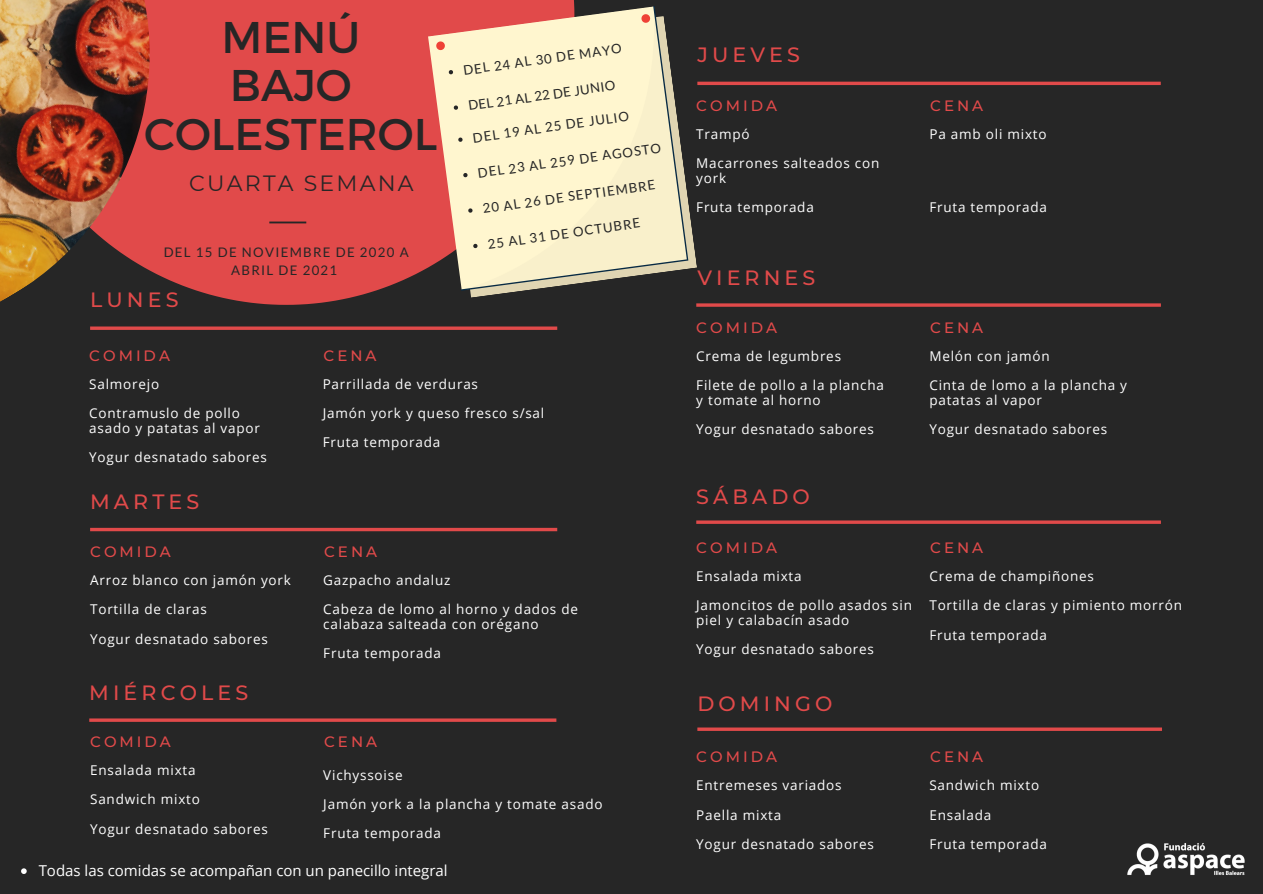
<style>
.page{position:relative;width:1263px;height:894px;background:#fff}
.page>*{position:absolute;margin:0;border:0;box-sizing:border-box;transform-origin:0 0}
.t1{font:44.25px "Montserrat";color:#262626}
.t2{font:22.05px "Montserrat";letter-spacing:.1em;color:#262626}
.t3{font:500 20.55px "Montserrat";letter-spacing:.2em;color:#e14a4a}
.t4{font:500 15px "Montserrat";letter-spacing:.2em;color:#e14a4a}
.t5{font:15px "Open Sans";color:#fff}
.t6{font:13.5px/14.5px "Open Sans";letter-spacing:.06em;color:#fff}
.t7{font:13.2px/17.9px "Lato";letter-spacing:.1em;color:#262626;text-align:center}
</style>
<div class="page">
<div style="left:0;top:0;width:1263px;height:893px;background:#262626"></div>
<div style="left:189px;top:0;width:385px;height:305px;background:#e14a4a"></div>
<svg style="left:189px;top:326px;width:368px;height:4px"></svg>
<svg style="left:90px;top:527px;width:467px;height:4px;background:#b84242"></svg>
<svg style="left:89px;top:718px;width:467px;height:3px"></svg>
<svg style="left:697px;top:82px;width:464px;height:3px"></svg>
<svg style="left:696px;top:303px;width:465px;height:4px;background:#c44444"></svg>
<svg style="left:696px;top:520px;width:465px;height:3px"></svg>
<svg style="left:269px;top:221px;width:37px;height:2px"></svg>
<img style="left:0;top:0;width:189px;height:330px">
<svg style="left:697px;top:727px;width:465px;height:3px"></svg>
<img style="left:1127px;top:843px;width:118px;height:32px">
<svg style="left:21px;top:868px;width:6px;height:5px"></svg>
<svg style="left:438px;top:202px;width:259px;height:95px"></svg>
<svg style="left:427px;top:6px;width:261px;height:285px;background:#e6d1b2"></svg>
<svg style="left:448px;top:70px;width:5px;height:5px"></svg>
<svg style="left:453px;top:105px;width:5px;height:5px"></svg>
<svg style="left:458px;top:137px;width:5px;height:5px"></svg>
<svg style="left:463px;top:173px;width:5px;height:4px"></svg>
<svg style="left:468px;top:208px;width:5px;height:5px"></svg>
<svg style="left:473px;top:243px;width:5px;height:5px"></svg>
<p class="t1" style="left:221px;top:8px;width:140px">MENÚ</p>
<p class="t1" style="left:230px;top:57px;width:123px">BAJO</p>
<p class="t1" style="left:144px;top:105px;width:295px">COLESTEROL</p>
<p class="t2" style="left:189px;top:170px;width:226px">CUARTA SEMANA</p>
<p class="t7" style="left:164px;top:242px;width:247px">DEL 15 DE NOVIEMBRE DE 2020 A<br>ABRIL DE 2021</p>
<p class="t3" style="left:90px;top:287px;width:90px">LUNES</p>
<p class="t7" style="left:462px;top:61px;width:161px;rotate:-8deg">DEL 24 AL 30 DE MAYO</p>
<p class="t7" style="left:467px;top:96px;width:150px;rotate:-8deg">DEL 21 AL 22 DE JUNIO</p>
<p class="t7" style="left:472px;top:129px;width:159px;rotate:-8deg">DEL 19 AL 25 DE JULIO</p>
<p class="t7" style="left:477px;top:164px;width:186px;rotate:-8deg">DEL 23 AL 259 DE AGOSTO</p>
<p class="t7" style="left:482px;top:199px;width:175px;rotate:-8deg">20 AL 26 DE SEPTIEMBRE</p>
<p class="t7" style="left:487px;top:235px;width:155px;rotate:-8deg">25 AL 31 DE OCTUBRE</p>
<p class="t4" style="left:89px;top:346px;width:82px">COMIDA</p>
<p class="t4" style="left:324px;top:346px;width:55px">CENA</p>
<p class="t6" style="left:323px;top:376px;width:157px">Parrillada de verduras</p>
<p class="t6" style="left:323px;top:405px;width:223px">Jamón york y queso fresco s/sal</p>
<p class="t6" style="left:323px;top:434px;width:119px">Fruta temporada</p>
<p class="t6" style="left:89px;top:376px;width:71px">Salmorejo</p>
<p class="t6" style="left:89px;top:405px;width:172px">Contramuslo de pollo asado y patatas al vapor</p>
<p class="t6" style="left:89px;top:449px;width:179px">Yogur desnatado sabores</p>
<p class="t3" style="left:90px;top:489px;width:111px">MARTES</p>
<p class="t4" style="left:90px;top:542px;width:82px">COMIDA</p>
<p class="t4" style="left:324px;top:542px;width:55px">CENA</p>
<p class="t6" style="left:323px;top:572px;width:129px">Gazpacho andaluz</p>
<p class="t6" style="left:323px;top:601px;width:256px">Cabeza de lomo al horno y dados de calabaza salteada con orégano</p>
<p class="t6" style="left:323px;top:645px;width:119px">Fruta temporada</p>
<p class="t6" style="left:90px;top:572px;width:202px">Arroz blanco con jamón york</p>
<p class="t6" style="left:90px;top:601px;width:118px">Tortilla de claras</p>
<p class="t6" style="left:90px;top:631px;width:179px">Yogur desnatado sabores</p>
<p class="t3" style="left:89px;top:679px;width:160px">MIÉRCOLES</p>
<p class="t4" style="left:90px;top:732px;width:82px">COMIDA</p>
<p class="t4" style="left:324px;top:732px;width:55px">CENA</p>
<p class="t6" style="left:323px;top:767px;width:81px">Vichyssoise</p>
<p class="t6" style="left:323px;top:796px;width:281px">Jamón york a la plancha y tomate asado</p>
<p class="t6" style="left:323px;top:825px;width:119px">Fruta temporada</p>
<p class="t5" style="left:39px;top:859px;width:410px">Todas las comidas se acompañan con un panecillo integral</p>
<p class="t6" style="left:90px;top:762px;width:107px">Ensalada mixta</p>
<p class="t6" style="left:90px;top:791px;width:111px">Sandwich mixto</p>
<p class="t6" style="left:90px;top:820px;width:179px">Yogur desnatado sabores</p>
<p class="t3" style="left:697px;top:42px;width:104px">JUEVES</p>
<p class="t4" style="left:696px;top:97px;width:82px">COMIDA</p>
<p class="t4" style="left:930px;top:97px;width:55px">CENA</p>
<p class="t6" style="left:929px;top:126px;width:119px">Pa amb oli mixto</p>
<p class="t6" style="left:696px;top:126px;width:55px">Trampó</p>
<p class="t6" style="left:696px;top:156px;width:185px">Macarrones salteados con york</p>
<p class="t6" style="left:696px;top:200px;width:119px">Fruta temporada</p>
<p class="t6" style="left:929px;top:200px;width:119px">Fruta temporada</p>
<p class="t3" style="left:697px;top:265px;width:120px">VIERNES</p>
<p class="t4" style="left:696px;top:318px;width:82px">COMIDA</p>
<p class="t4" style="left:930px;top:318px;width:55px">CENA</p>
<p class="t6" style="left:929px;top:348px;width:122px">Melón con jamón</p>
<p class="t6" style="left:929px;top:377px;width:199px">Cinta de lomo a la plancha y patatas al vapor</p>
<p class="t6" style="left:929px;top:421px;width:179px">Yogur desnatado sabores</p>
<p class="t6" style="left:696px;top:348px;width:146px">Crema de legumbres</p>
<p class="t6" style="left:696px;top:377px;width:189px">Filete de pollo a la plancha y tomate al horno</p>
<p class="t6" style="left:696px;top:421px;width:179px">Yogur desnatado sabores</p>
<p class="t3" style="left:696px;top:483px;width:115px">SÁBADO</p>
<p class="t4" style="left:696px;top:538px;width:82px">COMIDA</p>
<p class="t4" style="left:930px;top:538px;width:55px">CENA</p>
<p class="t6" style="left:929px;top:568px;width:166px">Crema de champiñones</p>
<p class="t6" style="left:929px;top:597px;width:254px">Tortilla de claras y pimiento morrón</p>
<p class="t6" style="left:929px;top:627px;width:119px">Fruta temporada</p>
<p class="t6" style="left:696px;top:568px;width:107px">Ensalada mixta</p>
<p class="t6" style="left:696px;top:597px;width:217px">Jamoncitos de pollo asados sin piel y calabacín asado</p>
<p class="t6" style="left:696px;top:641px;width:179px">Yogur desnatado sabores</p>
<p class="t3" style="left:697px;top:690px;width:137px">DOMINGO</p>
<p class="t4" style="left:696px;top:747px;width:82px">COMIDA</p>
<p class="t4" style="left:930px;top:747px;width:55px">CENA</p>
<p class="t6" style="left:929px;top:777px;width:111px">Sandwich mixto</p>
<p class="t6" style="left:929px;top:806px;width:63px">Ensalada</p>
<p class="t6" style="left:929px;top:836px;width:119px">Fruta temporada</p>
<p class="t6" style="left:696px;top:777px;width:147px">Entremeses variados</p>
<p class="t6" style="left:696px;top:806px;width:86px">Paella mixta</p>
<p class="t6" style="left:696px;top:836px;width:179px">Yogur desnatado sabores</p>
</div>
